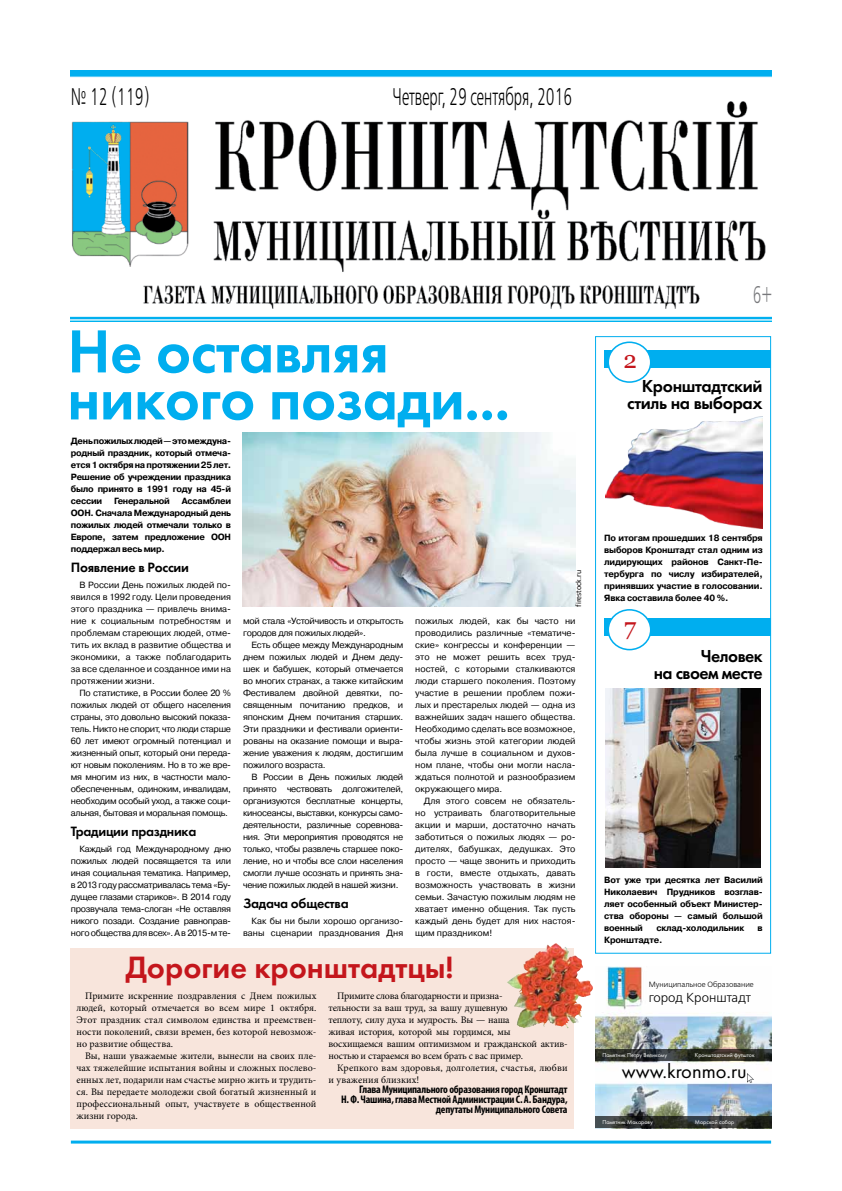
<style>
.page{position:relative;width:842px;height:1191px;background:#fff}
.page>*{position:absolute;margin:0;border:0;box-sizing:border-box;transform-origin:0 0}
.t1{font:63px/47px "Futura Demi C";letter-spacing:-.01em;color:#00aeef}
.t2{font:32px "Futura Demi C";color:#c4161c}
.t3{font:24px "Free Set Light C";color:#000;scale:.6 1}
.t4{font:24px "Free Set Light C";color:#77787b;scale:.6 1}
.t5{font:24px "Georgia";color:#c4161c}
.t6{font:20.5px "Futura Book C";color:#000}
.t7{font:18px/17px "Futura Demi C";letter-spacing:-.02em;color:#000;text-align:right}
.t8{font:14px "Futura Demi C";letter-spacing:-.02em;color:#000}
.t9{font:13px "Free Set Light C";color:#000}
.t10{font:700 condensed 11px/10px "Myriad Pro";letter-spacing:-.02em;color:#000;text-align:right}
.t11{font:10px/12px "Minion Pro";letter-spacing:-.01em;color:#000;text-align:justify}
.t12{font:10px/12px "Minion Pro";letter-spacing:.01em;color:#000}
.t13{font:9px/12px "Pragmatica C";letter-spacing:-.02em;color:#000;text-align:justify}
.t14{font:700 9px/12px "Pragmatica C";letter-spacing:-.02em;color:#000;text-align:justify}
.t15{font:9px/12px "Pragmatica C";color:#000;text-align:right}
.t16{font:8px "Calibri";color:#000}
.t17{font:7.6px "Free Set Light C";color:#000}
.t18{font:6px "Futura Book C";color:#fff}
</style>
<div class="page">
<hr style="left:71px;top:1140px;width:700px;height:3px;background:#00aeef">
<img style="left:71px;top:71px;width:700px;height:250px">
<img style="left:596px;top:966px;width:176px;height:150px">
<svg style="left:596px;top:1049px;width:176px;height:12px;background:#2f302a"></svg>
<svg style="left:596px;top:1116px;width:176px;height:12px;background:#2e322e"></svg>
<svg style="left:747px;top:1073px;width:7px;height:9px"></svg>
<div style="left:595px;top:336px;width:176px;height:617px;border:1px solid #00aeef"></div>
<div style="left:604px;top:618px;width:166px;height:17px;background:#00aeef"></div>
<div style="left:608px;top:610px;width:43px;height:39px;background:#fff;border-radius:50%"></div>
<div style="left:607px;top:609px;width:44px;height:41px;border:2px solid #00aeef;border-radius:50%"></div>
<div style="left:604px;top:350px;width:166px;height:17px;background:#00aeef"></div>
<div style="left:608px;top:342px;width:43px;height:40px;background:#fff;border-radius:50%"></div>
<div style="left:607px;top:341px;width:44px;height:42px;border:2px solid #00aeef;border-radius:50%"></div>
<img style="left:605px;top:688px;width:156px;height:179px">
<img style="left:605px;top:416px;width:158px;height:112px">
<div style="left:71px;top:948px;width:503px;height:180px;background:#f8e5dc"></div>
<img style="left:507px;top:943px;width:49px;height:85px">
<img style="left:242px;top:433px;width:333px;height:174px">
<h3 class="t3" style="left:71px;top:84px;width:133px">№ 12 (119)</h3>
<h3 class="t3" style="left:393px;top:84px;width:301px">Четверг, 29 сентября, 2016</h3>
<h1 class="t1" style="left:67px;top:328px;width:444px">Не оставляя никого позади...</h1>
<p class="t14" style="left:71px;top:435px;width:162px">День пожилых людей — это междуна&shy;родный праздник, который отмеча&shy;ется 1 октября на протяжении 25 лет.<br>Решение об учреждении праздника было принято в 1991 году на 45-й сессии</p>
<p class="t14" style="left:71px;top:495px;width:162px;text-indent:111px">Ассамблеи ООН. Сначала Международный день пожилых людей отмечали только в Европе, затем предложение ООН поддержал весь мир.</p>
<h3 class="t8" style="left:71px;top:559px;width:120px">Появление в России</h3>
<p class="t13" style="left:71px;top:579px;width:162px;text-indent:9px">В России День пожилых людей по&shy;явился в 1992 году. Цели проведения этого праздника — привлечь внима&shy;ние к социальным потребностям и проблемам стареющих людей, отме&shy;тить их вклад в развитие общества и экономики, а также поблагодарить за все сделанное и созданное ими на протяжении жизни.</p>
<p class="t13" style="left:71px;top:687px;width:162px;text-indent:9px">По статистике, в России более 20 % пожилых людей от общего населения страны, это довольно высокий показа&shy;тель. Никто не спорит, что люди старше 60 лет имеют огромный потенциал и жизненный опыт, который они переда&shy;ют новым поколениям. Но в то же вре&shy;мя многим из них, в частности мало&shy;обеспеченным, одиноким, инвалидам, необходим особый уход, а также соци&shy;альная, бытовая и моральная помощь.</p>
<h3 class="t8" style="left:71px;top:823px;width:127px">Традиции праздника</h3>
<p class="t13" style="left:71px;top:843px;width:162px;text-indent:9px">Каждый год Международному дню пожилых людей посвящается та или иная социальная тематика. Например, в 2013 году рассматривалась тема «Бу&shy;дущее глазами стариков». В 2014 году прозвучала тема-слоган «Не оставляя никого позади. Создание равноправ&shy;ного общества для всех». А в 2015-м те-</p>
<p class="t14" style="left:114px;top:495px;width:57px">Генеральной</p>
<p class="t13" style="left:243px;top:615px;width:162px">мой стала «Устойчивость и открытость городов для пожилых людей».</p>
<p class="t13" style="left:243px;top:639px;width:162px;text-indent:9px">Есть общее между Международным днем пожилых людей и Днем деду&shy;шек и бабушек, который отмечается во многих странах, а также китайским Фестивалем двойной девятки, по&shy;священным почитанию предков, и японским Днем почитания старших.<br>Эти праздники и фестивали ориенти&shy;рованы на оказание помощи и выра&shy;жение уважения к людям, достигшим пожилого возраста.</p>
<p class="t13" style="left:243px;top:771px;width:162px;text-indent:9px">В России в День пожилых людей принято чествовать долгожителей, организуются бесплатные концерты, киносеансы, выставки, конкурсы само&shy;деятельности, различные соревнова&shy;ния. Эти мероприятия проводятся не только, чтобы развлечь старшее поко&shy;ление, но и чтобы все слои населения смогли лучше осознать и принять зна&shy;чение пожилых людей в нашей жизни.</p>
<h3 class="t8" style="left:243px;top:895px;width:107px">Задача общества</h3>
<p class="t15" style="left:243px;top:915px;width:162px">Как бы ни были хорошо организо&shy;ваны сценарии празднования Дня</p>
<p class="t16" style="left:573px;top:607px;width:38px;rotate:-90deg">firestock.ru</p>
<p class="t13" style="left:415px;top:615px;width:162px">пожилых людей, как бы часто ни проводились различные «тематиче&shy;ские» конгрессы и конференции — это не может решить всех труд&shy;ностей, с которыми сталкиваются люди старшего поколения. Поэтому участие в решении проблем пожи&shy;лых и престарелых людей — одна из важнейших задач нашего общества.<br>Необходимо сделать все возможное, чтобы жизнь этой категории людей была лучше в социальном и духов&shy;ном плане, чтобы они могли насла&shy;ждаться полнотой и разнообразием окружающего мира.</p>
<p class="t13" style="left:415px;top:795px;width:162px;text-indent:9px">Для этого совсем не обязатель&shy;но устраивать благотворительные акции и марши, достаточно начать заботиться о пожилых людях — ро&shy;дителях, бабушках, дедушках. Это просто — чаще звонить и приходить в гости, вместе отдыхать, давать возможность участвовать в жизни семьи. Зачастую пожилым людям не хватает именно общения. Так пусть каждый день будет для них настоя&shy;щим праздником!</p>
<h2 class="t2" style="left:125px;top:948px;width:330px">Дорогие кронштадтцы!</h2>
<p class="t11" style="left:77px;top:989px;width:241px;text-indent:8px">Примите искренние поздравления с Днем пожилых людей, который отмечается во всем мире 1 октября.<br>Этот праздник стал символом единства и преемствен&shy;ности поколений, связи времен, без которой невозмож&shy;но развитие общества.</p>
<p class="t11" style="left:77px;top:1049px;width:241px;text-indent:8px">Вы, наши уважаемые жители, вынесли на своих пле&shy;чах тяжелейшие испытания войны и сложных послево&shy;енных лет, подарили нам счастье мирно жить и трудить&shy;ся. Вы передаете молодежи свой богатый жизненный и профессиональный опыт, участвуете в общественной жизни города.</p>
<p class="t11" style="left:328px;top:989px;width:241px;text-align:left;text-indent:9px">Примите слова благодарности и призна-<br>тельности за ваш труд, за вашу душевную<br>теплоту, силу духа и мудрость. Вы — наша<br>живая история, которой мы гордимся, мы восхищаемся вашим оптимизмом и гражданской актив&shy;ностью и стараемся во всем брать с вас пример.</p>
<p class="t12" style="left:328px;top:1061px;width:241px;text-indent:9px">Крепкого вам здоровья, долголетия, счастья, любви и уважения близких!</p>
<p class="t10" style="left:341px;top:1083px;width:228px">Глава Муниципального образования город Кронштадт<br>Н. Ф. Чашина, глава Местной Администрации С. А. Бандура, депутаты Муниципального Совета</p>
<h3 class="t5" style="left:623px;top:346px;width:15px">2</h3>
<h3 class="t4" style="left:753px;top:282px;width:34px">6+</h3>
<h3 class="t7" style="left:627px;top:378px;width:137px">Кронштадтский стиль на выборах</h3>
<p class="t14" style="left:604px;top:532px;width:160px">По итогам прошедших 18 сентября выборов Кронштадт стал одним из лидирующих районов Санкт-Пе&shy;тербурга по числу избирателей, принявших участие в голосовании.<br>Явка составила более 40 %.</p>
<h3 class="t5" style="left:624px;top:613px;width:14px">7</h3>
<h3 class="t7" style="left:654px;top:647px;width:110px">Человек<br>на своем месте</h3>
<p class="t14" style="left:604px;top:873px;width:160px">Вот уже три десятка лет Василий Николаевич Прудников возглав&shy;ляет особенный объект Министер&shy;ства обороны — самый большой военный</p>
<p class="t14" style="left:656px;top:921px;width:89px">склад-холодильник</p>
<p class="t14" style="left:757px;top:921px;width:7px">в</p>
<p class="t14" style="left:604px;top:933px;width:60px">Кронштадте.</p>
<p class="t17" style="left:649px;top:980px;width:106px">Муниципальное Образование</p>
<h3 class="t9" style="left:649px;top:991px;width:104px">город Кронштадт</h3>
<p class="t18" style="left:602px;top:1051px;width:66px">Памятник Петру Великому</p>
<p class="t18" style="left:695px;top:1051px;width:61px">Кронштадтский футшток</p>
<h3 class="t6" style="left:622px;top:1059px;width:127px">www.kronmo.ru</h3>
<p class="t18" style="left:602px;top:1118px;width:52px">Памятник Макарову</p>
<p class="t18" style="left:695px;top:1118px;width:41px">Морской собор</p>
</div>
